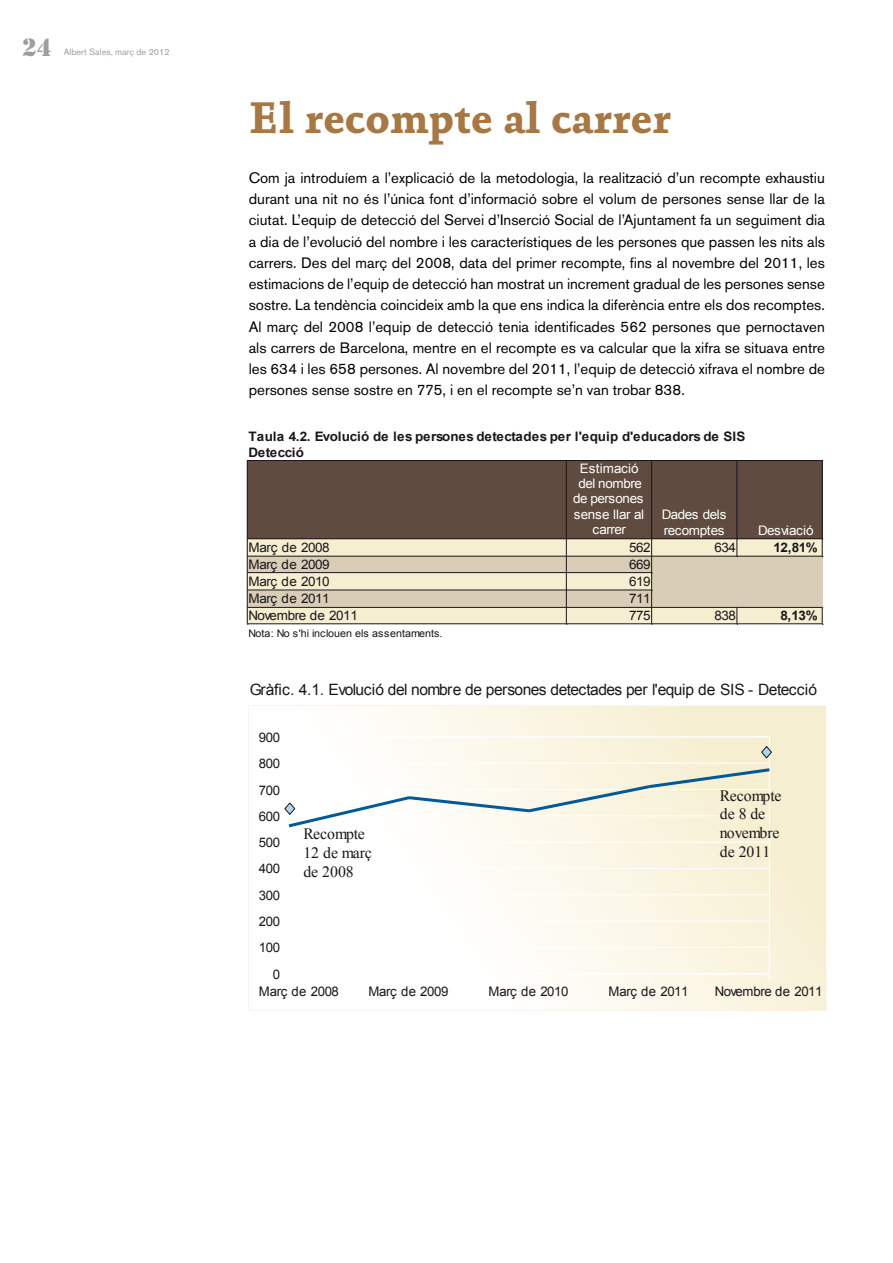
<style>
.page{position:relative;width:893px;height:1263px;background:#fff}
.page>*{position:absolute;margin:0;border:0;box-sizing:border-box;transform-origin:0 0}
.t1{font:700 45px "Absara TF";color:#a77844}
.t2{font:23.25px "Stencil Std";color:#9c9e9f}
.t3{font:15.75px/18.8px "Times New Roman";letter-spacing:-.005em;color:#1a171c}
.t4{font:15.6px "Arial";letter-spacing:-.035em;color:#1a171c}
.t5{font:15px/21.3px "Akzidenz Grotesk BE";color:#000;text-align:justify}
.t6{font:13.2px "Arial";letter-spacing:-.03em;color:#1a171c}
.t7{font:700 13.05px/15.5px "Arial";letter-spacing:-.01em;color:#1a171c}
.t8{font:13.05px "Arial";letter-spacing:-.035em;color:#1a171c}
.t9{font:13.05px/15.5px "Arial";letter-spacing:-.035em;color:#fff;text-align:center}
.t10{font:13.05px "Arial";letter-spacing:-.015em;color:#fff}
.t11{font:10.5px "Arial";letter-spacing:.005em;color:#1a171c}
.t12{font:9px "Akzidenz Grotesk BE";color:#9c9e9f}
</style>
<div class="page">
<div style="left:247px;top:538px;width:575px;height:86px;background:#d9cdb7"></div>
<div style="left:248px;top:539px;width:574px;height:17px;background:#f6eed0"></div>
<div style="left:248px;top:573px;width:404px;height:16px;background:#f6eed0"></div>
<div style="left:248px;top:607px;width:574px;height:17px;background:#f6eed0"></div>
<div style="left:247px;top:461px;width:575px;height:78px;background:#5f4b3f"></div>
<hr style="left:247px;top:460px;width:575px;height:1px;background:#1a171c">
<hr style="left:247px;top:538px;width:575px;height:1px;background:#1a171c">
<hr style="left:247px;top:556px;width:575px;height:1px;background:#1a171c">
<hr style="left:247px;top:572px;width:405px;height:1px;background:#1a171c">
<hr style="left:247px;top:590px;width:405px;height:1px;background:#1a171c">
<hr style="left:247px;top:607px;width:575px;height:1px;background:#1a171c">
<hr style="left:247px;top:623px;width:575px;height:1px;background:#1a171c">
<hr style="left:247px;top:460px;width:1px;height:164px;background:#1a171c">
<hr style="left:566px;top:460px;width:1px;height:164px;background:#1a171c">
<hr style="left:651px;top:460px;width:1px;height:164px;background:#1a171c">
<hr style="left:737px;top:460px;width:1px;height:96px;background:#1a171c">
<svg style="left:737px;top:607px;width:1px;height:18px"></svg>
<hr style="left:822px;top:460px;width:1px;height:96px;background:#1a171c">
<svg style="left:822px;top:607px;width:2px;height:18px"></svg>
<svg style="left:249px;top:706px;width:577px;height:305px"></svg>
<svg style="left:290px;top:738px;width:479px;height:235px"></svg>
<hr style="left:289px;top:947px;width:480px;height:1px;background:#fff">
<hr style="left:289px;top:921px;width:480px;height:1px;background:#fff">
<hr style="left:289px;top:894px;width:480px;height:1px;background:#fff">
<hr style="left:289px;top:868px;width:480px;height:1px;background:#fff">
<hr style="left:289px;top:842px;width:480px;height:1px;background:#fff">
<hr style="left:289px;top:737px;width:480px;height:1px;background:#fff">
<hr style="left:289px;top:973px;width:480px;height:1px;background:#fff">
<svg style="left:283px;top:973px;width:7px;height:6px"></svg>
<hr style="left:289px;top:737px;width:1px;height:237px;background:#fff">
<svg style="left:283px;top:746px;width:489px;height:81px"></svg>
<h2 class="t2" style="left:22px;top:32px;width:31px">24</h2>
<p class="t12" style="left:64px;top:47px;width:107px">Albert Sales, març de 2012</p>
<h1 class="t1" style="left:249px;top:92px;width:424px">El recompte al carrer</h1>
<p class="t5" style="left:249px;top:167px;width:578px">Com ja introduíem a l’explicació de la metodologia, la realització d’un recompte exhaustiu durant una nit no és l’única font d’informació sobre el volum de persones sense llar de la ciutat. L’equip de detecció del Servei d’Inserció Social de l’Ajuntament fa un seguiment dia a dia de l’evolució del nombre i les característiques de les persones que passen les nits als carrers. Des del març del 2008, data del primer recompte, fins al novembre del 2011, les estimacions de l’equip de detecció han mostrat un increment gradual de les persones sense sostre. La tendència coincideix amb la que ens indica la diferència entre els dos recomptes.<br>Al març del 2008 l’equip de detecció tenia identificades 562 persones que pernoctaven als carrers de Barcelona, mentre en el recompte es va calcular que la xifra se situava entre les 634 i les 658 persones. Al novembre del 2011, l’equip de detecció xifrava el nombre de persones sense sostre en 775, i en el recompte se’n van trobar 838.</p>
<p class="t7" style="left:249px;top:429px;width:498px">Taula 4.2. Evolució de les persones detectades per l'equip d'educadors de SIS<br>Detecció</p>
<p class="t9" style="left:573px;top:460px;width:72px">Estimació del nombre de persones sense llar al carrer</p>
<p class="t9" style="left:662px;top:507px;width:66px;text-align:left">Dades dels recomptes</p>
<p class="t10" style="left:758px;top:523px;width:57px">Desviació</p>
<p class="t8" style="left:249px;top:540px;width:83px">Març de 2008</p>
<p class="t8" style="left:629px;top:540px;width:23px">562</p>
<p class="t8" style="left:714px;top:540px;width:23px">634</p>
<p class="t7" style="left:774px;top:539px;width:46px">12,81%</p>
<p class="t8" style="left:249px;top:557px;width:83px">Març de 2009</p>
<p class="t8" style="left:629px;top:557px;width:23px">669</p>
<p class="t8" style="left:249px;top:574px;width:83px">Març de 2010</p>
<p class="t8" style="left:629px;top:574px;width:23px">619</p>
<p class="t8" style="left:249px;top:591px;width:83px">Març de 2011</p>
<p class="t8" style="left:629px;top:591px;width:23px">711</p>
<p class="t8" style="left:249px;top:608px;width:111px">Novembre de 2011</p>
<p class="t8" style="left:629px;top:608px;width:23px">775</p>
<p class="t8" style="left:714px;top:608px;width:23px">838</p>
<p class="t7" style="left:781px;top:608px;width:39px">8,13%</p>
<p class="t11" style="left:249px;top:627px;width:195px">Nota: No s'hi inclouen els assentaments.</p>
<p class="t4" style="left:250px;top:681px;width:569px">Gràfic. 4.1. Evolució del nombre de persones detectades per l'equip de SIS - Detecció</p>
<p class="t6" style="left:259px;top:730px;width:23px">900</p>
<p class="t6" style="left:259px;top:756px;width:23px">800</p>
<p class="t6" style="left:259px;top:782px;width:23px">700</p>
<p class="t6" style="left:259px;top:809px;width:23px">600</p>
<p class="t6" style="left:259px;top:835px;width:23px">500</p>
<p class="t6" style="left:259px;top:861px;width:23px">400</p>
<p class="t6" style="left:259px;top:888px;width:23px">300</p>
<p class="t6" style="left:259px;top:914px;width:23px">200</p>
<p class="t6" style="left:259px;top:940px;width:23px">100</p>
<p class="t6" style="left:273px;top:967px;width:9px">0</p>
<p class="t3" style="left:303px;top:824px;width:70px">Recompte<br>12 de març de 2008</p>
<p class="t3" style="left:720px;top:786px;width:63px">Recompte de 8 de novembre de 2011</p>
<p class="t6" style="left:259px;top:984px;width:81px">Març de 2008</p>
<p class="t6" style="left:368px;top:984px;width:81px">Març de 2009</p>
<p class="t6" style="left:488px;top:984px;width:81px">Març de 2010</p>
<p class="t6" style="left:609px;top:984px;width:81px">Març de 2011</p>
<p class="t6" style="left:715px;top:984px;width:109px">Novembre de 2011</p>
</div>
